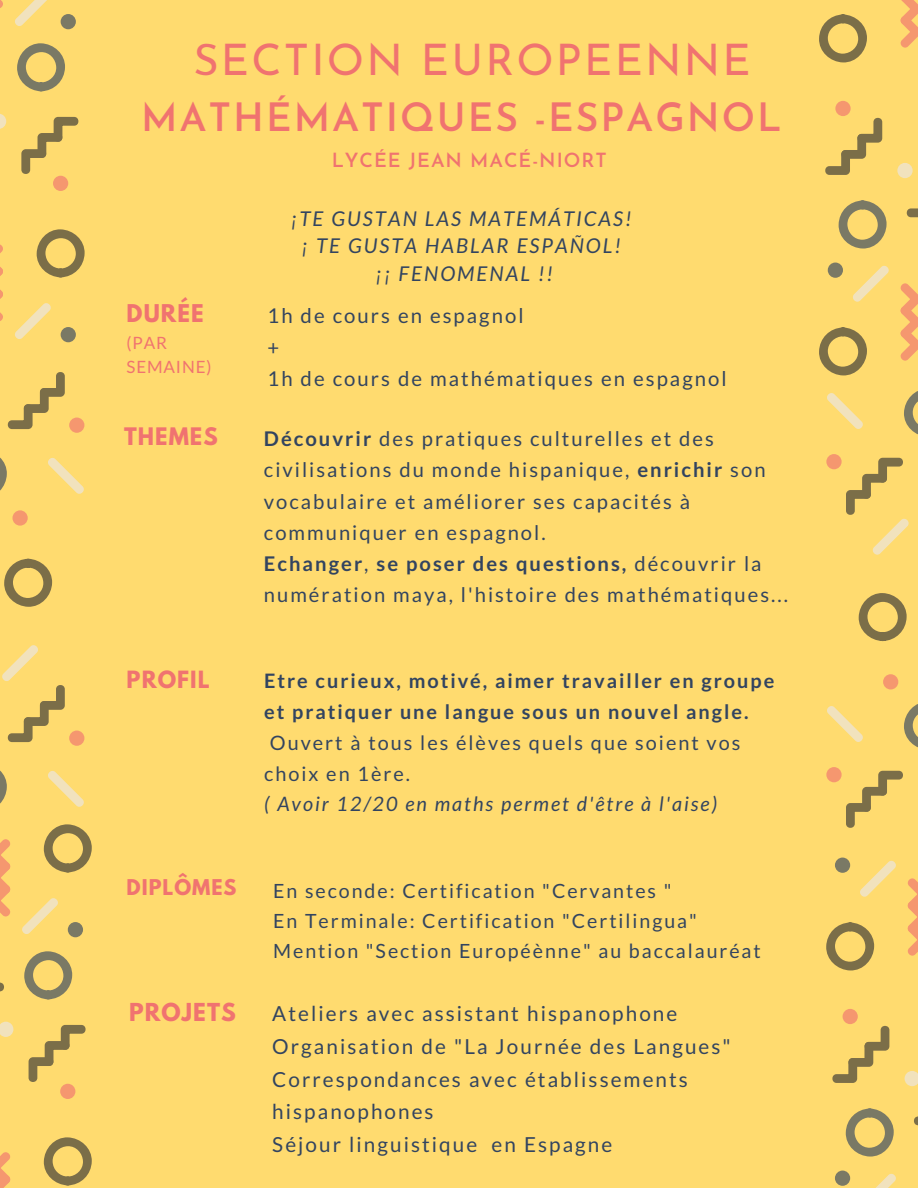
<style>
.page{position:relative;width:918px;height:1188px;background:#ffdb6f}
.page>*{position:absolute;margin:0;border:0;box-sizing:border-box;transform-origin:0 0}
.t1{font:43.5px "Josefin Sans";letter-spacing:.05em;color:#f07370}
.t2{font:600 39px "Josefin Sans";letter-spacing:.05em;color:#f07370}
.t3{font:700 21.9px "League Spartan";letter-spacing:.05em;color:#f07370}
.t4{font:700 21.6px "League Spartan";letter-spacing:.05em;color:#f07370}
.t5{font:700 21.3px "League Spartan";letter-spacing:.05em;color:#f07370}
.t6{font:700 21px "League Spartan";letter-spacing:.05em;color:#f07370}
.t7{font:20.7px/32.7px "Lato";letter-spacing:.1em;color:#324460}
.t8{font:italic 20.4px "Lato";letter-spacing:.1em;color:#324460}
.t9{font:20.4px "Lato";letter-spacing:.1em;color:#324460}
.t10{font:20.25px/31.3px "Lato";letter-spacing:.1em;color:#324460}
.t11{font:700 19.8px/30.8px "Lato";letter-spacing:.1em;color:#324460}
.t12{font:19.8px/30.8px "Lato";letter-spacing:.1em;color:#324460}
.t13{font:italic 19.8px "Lato";letter-spacing:.1em;color:#324460}
.t14{font:19.65px "Lato";letter-spacing:.1em;color:#324460}
.t15{font:600 19.5px "Josefin Sans";letter-spacing:.05em;color:#f07370}
.t16{font:700 19.2px "League Spartan";letter-spacing:.05em;color:#f07370}
.t17{font:16.95px/23.7px "Lato";letter-spacing:.05em;color:#f07370}
.s1{font-weight:700}
</style>
<div class="page">
<svg style="left:819px;top:327px;width:48px;height:49px"></svg>
<div style="left:828px;top:263px;width:15px;height:15px;background:#7a7965;border-radius:50%"></div>
<svg style="left:853px;top:265px;width:36px;height:37px"></svg>
<svg style="left:900px;top:283px;width:18px;height:78px"></svg>
<svg style="left:906px;top:208px;width:12px;height:9px"></svg>
<svg style="left:825px;top:117px;width:57px;height:58px"></svg>
<svg style="left:819px;top:14px;width:48px;height:49px"></svg>
<svg style="left:838px;top:200px;width:49px;height:49px"></svg>
<svg style="left:897px;top:163px;width:16px;height:15px"></svg>
<svg style="left:835px;top:101px;width:16px;height:15px"></svg>
<svg style="left:900px;top:0;width:18px;height:48px"></svg>
<svg style="left:904px;top:391px;width:14px;height:44px"></svg>
<svg style="left:827px;top:393px;width:36px;height:36px"></svg>
<svg style="left:826px;top:454px;width:16px;height:15px"></svg>
<svg style="left:858px;top:593px;width:49px;height:48px"></svg>
<svg style="left:846px;top:771px;width:57px;height:57px"></svg>
<svg style="left:904px;top:704px;width:14px;height:44px"></svg>
<svg style="left:846px;top:458px;width:63px;height:97px"></svg>
<svg style="left:827px;top:706px;width:36px;height:36px"></svg>
<div style="left:883px;top:674px;width:15px;height:15px;background:#f5976f;border-radius:50%"></div>
<svg style="left:826px;top:767px;width:16px;height:15px"></svg>
<div style="left:835px;top:1171px;width:15px;height:15px;background:#7a7965;border-radius:50%"></div>
<svg style="left:876px;top:1173px;width:20px;height:15px"></svg>
<svg style="left:914px;top:1116px;width:4px;height:9px"></svg>
<svg style="left:832px;top:1025px;width:57px;height:58px"></svg>
<svg style="left:826px;top:922px;width:49px;height:49px"></svg>
<svg style="left:845px;top:1108px;width:49px;height:49px"></svg>
<div style="left:835px;top:858px;width:15px;height:15px;background:#7a7965;border-radius:50%"></div>
<svg style="left:905px;top:1071px;width:13px;height:15px"></svg>
<svg style="left:860px;top:860px;width:36px;height:37px"></svg>
<div style="left:843px;top:1009px;width:15px;height:15px;background:#f5976f;border-radius:50%"></div>
<svg style="left:907px;top:878px;width:11px;height:78px"></svg>
<svg style="left:43px;top:824px;width:49px;height:49px"></svg>
<div style="left:68px;top:922px;width:15px;height:15px;background:#7a7965;border-radius:50%"></div>
<svg style="left:22px;top:898px;width:36px;height:36px"></svg>
<svg style="left:0;top:839px;width:11px;height:78px"></svg>
<svg style="left:0;top:983px;width:4px;height:8px"></svg>
<svg style="left:29px;top:1025px;width:57px;height:57px"></svg>
<svg style="left:43px;top:1137px;width:49px;height:49px"></svg>
<svg style="left:24px;top:951px;width:49px;height:49px"></svg>
<svg style="left:0;top:1022px;width:13px;height:15px"></svg>
<div style="left:60px;top:1084px;width:15px;height:15px;background:#f5976f;border-radius:50%"></div>
<svg style="left:0;top:1152px;width:11px;height:36px"></svg>
<svg style="left:0;top:770px;width:7px;height:34px"></svg>
<svg style="left:48px;top:771px;width:36px;height:36px"></svg>
<div style="left:69px;top:731px;width:15px;height:15px;background:#f5976f;border-radius:50%"></div>
<svg style="left:4px;top:559px;width:49px;height:48px"></svg>
<svg style="left:7px;top:372px;width:58px;height:57px"></svg>
<svg style="left:0;top:457px;width:7px;height:34px"></svg>
<svg style="left:2px;top:645px;width:63px;height:97px"></svg>
<svg style="left:48px;top:458px;width:36px;height:36px"></svg>
<svg style="left:12px;top:510px;width:16px;height:16px"></svg>
<div style="left:69px;top:418px;width:15px;height:15px;background:#f5976f;border-radius:50%"></div>
<div style="left:61px;top:14px;width:15px;height:15px;background:#7a7965;border-radius:50%"></div>
<svg style="left:15px;top:0;width:32px;height:26px"></svg>
<svg style="left:0;top:0;width:3px;height:8px"></svg>
<svg style="left:21px;top:117px;width:58px;height:57px"></svg>
<svg style="left:36px;top:229px;width:49px;height:49px"></svg>
<svg style="left:17px;top:43px;width:48px;height:48px"></svg>
<div style="left:61px;top:327px;width:15px;height:15px;background:#7a7965;border-radius:50%"></div>
<svg style="left:0;top:114px;width:6px;height:15px"></svg>
<svg style="left:15px;top:303px;width:36px;height:36px"></svg>
<div style="left:53px;top:176px;width:15px;height:15px;background:#f5976f;border-radius:50%"></div>
<svg style="left:0;top:244px;width:3px;height:77px"></svg>
<p class="t1" style="left:193px;top:42px;width:559px">SECTION EUROPEENNE</p>
<p class="t2" style="left:141px;top:102px;width:642px">MATHÉMATIQUES -ESPAGNOL</p>
<p class="t15" style="left:332px;top:152px;width:277px">LYCÉE JEAN MACÉ-NIORT</p>
<p class="t8" style="left:291px;top:206px;width:342px">¡TE GUSTAN LAS MATEMÁTICAS!</p>
<p class="t8" style="left:302px;top:233px;width:321px">¡ TE GUSTA HABLAR ESPAÑOL!</p>
<p class="t8" style="left:376px;top:261px;width:179px">¡¡ FENOMENAL !!</p>
<p class="t4" style="left:127px;top:303px;width:79px">DURÉE</p>
<p class="t17" style="left:127px;top:331px;width:86px">(PAR<br>SEMAINE)</p>
<p class="t9" style="left:268px;top:303px;width:258px">1h de cours en espagnol</p>
<p class="t9" style="left:268px;top:335px;width:13px">+</p>
<p class="t9" style="left:268px;top:366px;width:461px">1h de cours de mathématiques en espagnol</p>
<p class="t5" style="left:124px;top:426px;width:95px">THEMES</p>
<p class="t10" style="left:264px;top:422px;width:503px"><span class="s1">Découvrir</span> des pratiques culturelles et des civilisations du monde hispanique, <span class="s1">enrichir</span> son vocabulaire et améliorer ses capacités à communiquer en espagnol.</p>
<p class="t10" style="left:264px;top:548px;width:526px"><span class="s1">Echanger</span>, <span class="s1">se poser des questions,</span> découvrir la numération maya, l'histoire des mathématiques...</p>
<p class="t6" style="left:127px;top:669px;width:85px">PROFIL</p>
<p class="t11" style="left:264px;top:665px;width:512px">Etre curieux, motivé, aimer travailler en groupe et pratiquer une langue sous un nouvel angle.</p>
<p class="t12" style="left:264px;top:727px;width:478px">Ouvert à tous les élèves quels que soient vos choix en 1ère.</p>
<p class="t13" style="left:264px;top:792px;width:455px">( Avoir 12/20 en maths permet d'être à l'aise)</p>
<p class="t16" style="left:127px;top:878px;width:111px">DIPLÔMES</p>
<p class="t14" style="left:273px;top:878px;width:400px">En seconde: Certification "Cervantes "</p>
<p class="t14" style="left:273px;top:909px;width:425px">En Terminale: Certification "Certilingua"</p>
<p class="t14" style="left:273px;top:939px;width:489px">Mention "Section Européènne" au baccalauréat</p>
<p class="t3" style="left:129px;top:1001px;width:108px">PROJETS</p>
<p class="t7" style="left:272px;top:997px;width:407px">Ateliers avec assistant hispanophone</p>
<p class="t7" style="left:272px;top:1030px;width:460px">Organisation de "La Journée des Langues"</p>
<p class="t7" style="left:272px;top:1062px;width:417px">Correspondances avec établissements hispanophones</p>
<p class="t7" style="left:272px;top:1128px;width:342px">Séjour linguistique en Espagne</p>
</div>
